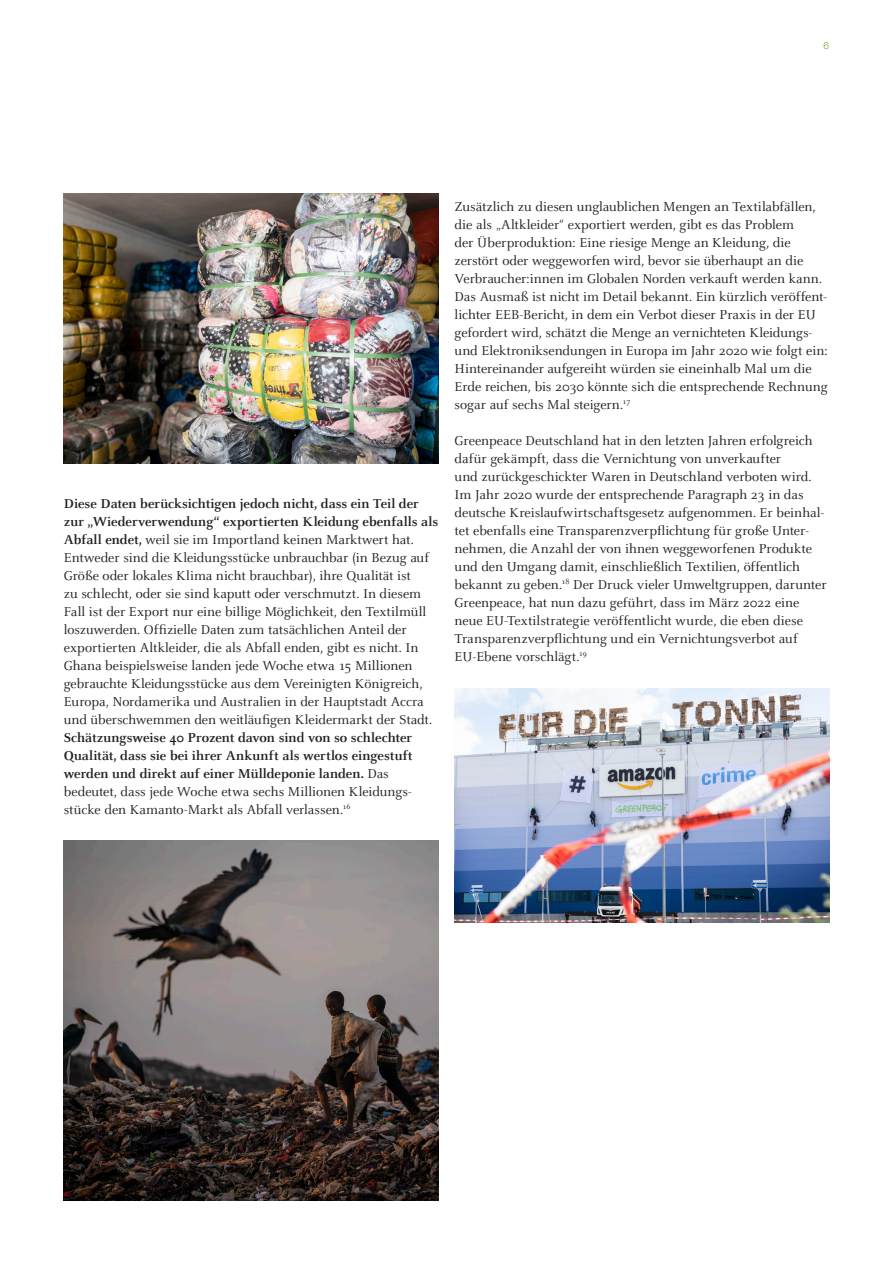
<style>
.page{position:relative;width:893px;height:1263px;background:#fff}
.page>*{position:absolute;margin:0;border:0;box-sizing:border-box;transform-origin:0 0}
.t1{font:14.25px/18px "Celeste";letter-spacing:-.005em;color:#231f20}
.t2{font:700 14.25px/18px "Celeste";letter-spacing:-.005em;color:#231f20}
.t3{font:300 10.05px "Helvetica Neue LT Com";color:#73b13b}
.s1{font-weight:700}
.s2{font-weight:400}
</style>
<div class="page">
<img style="left:455px;top:688px;width:374px;height:234px">
<img style="left:64px;top:841px;width:374px;height:360px">
<img style="left:64px;top:193px;width:374px;height:270px">
<p class="t3" style="left:824px;top:39px;width:7px">6</p>
<p class="t1" style="left:64px;top:495px;width:376px"><span class="s1">Diese Daten berücksichtigen jedoch nicht, dass ein Teil der zur „Wiederverwendung“ exportierten Kleidung ebenfalls als Abfall endet,</span> weil sie im Importland keinen Marktwert hat.<br>Entweder sind die Kleidungsstücke unbrauchbar (in Bezug auf Größe oder lokales Klima nicht brauchbar), ihre Qualität ist<br>zu schlecht, oder sie sind kaputt oder verschmutzt. In diesem Fall ist der Export nur eine billige Möglichkeit, den Textilmüll loszuwerden. Offizielle Daten zum tatsächlichen Anteil der exportierten Altkleider, die als Abfall enden, gibt es nicht. In Ghana beispielsweise landen jede Woche etwa 15 Millionen gebrauchte Kleidungsstücke aus dem Vereinigten Königreich, Europa, Nordamerika und Australien in der Hauptstadt Accra und überschwemmen den weitläufigen Kleidermarkt der Stadt.</p>
<p class="t2" style="left:64px;top:729px;width:350px">Schätzungsweise 40 Prozent davon sind von so schlechter Qualität, dass sie bei ihrer Ankunft als wertlos eingestuft werden und direkt auf einer Mülldeponie landen. <span class="s2">Das bedeutet, dass jede Woche etwa sechs Millionen Kleidungs&shy;stücke den Kamanto-Markt als Abfall verlassen.</span><sup>16</sup></p>
<p class="t1" style="left:455px;top:198px;width:375px">Zusätzlich zu diesen unglaublichen Mengen an Textilabfällen, die als „Altkleider“ exportiert werden, gibt es das Problem<br>der Überproduktion: Eine riesige Menge an Kleidung, die zerstört oder weggeworfen wird, bevor sie überhaupt an die Verbraucher:innen im Globalen Norden verkauft werden kann.<br>Das Ausmaß ist nicht im Detail bekannt. Ein kürzlich veröffent&shy;lichter EEB-Bericht, in dem ein Verbot dieser Praxis in der EU gefordert wird, schätzt die Menge an vernichteten Kleidungs&shy;und Elektroniksendungen in Europa im Jahr 2020 wie folgt ein:<br>Hintereinander aufgereiht würden sie eineinhalb Mal um die Erde reichen, bis 2030 könnte sich die entsprechende Rechnung sogar auf sechs Mal steigern.<sup>17</sup></p>
<p class="t1" style="left:455px;top:432px;width:374px">Greenpeace Deutschland hat in den letzten Jahren erfolgreich dafür gekämpft, dass die Vernichtung von unverkaufter<br>und zurückgeschickter Waren in Deutschland verboten wird.<br>Im Jahr 2020 wurde der entsprechende Paragraph 23 in das deutsche Kreislaufwirtschaftsgesetz aufgenommen. Er beinhal&shy;tet ebenfalls eine Transparenzverpflichtung für große Unter&shy;nehmen, die Anzahl der von ihnen weggeworfenen Produkte und den Umgang damit, einschließlich Textilien, öffentlich bekannt zu geben.<sup>18</sup> Der Druck vieler Umweltgruppen, darunter Greenpeace, hat nun dazu geführt, dass im März 2022 eine neue EU-Textilstrategie veröffentlicht wurde, die eben diese Transparenzverpflichtung und ein Vernichtungsverbot auf EU-Ebene vorschlägt.<sup>19</sup></p>
</div>
